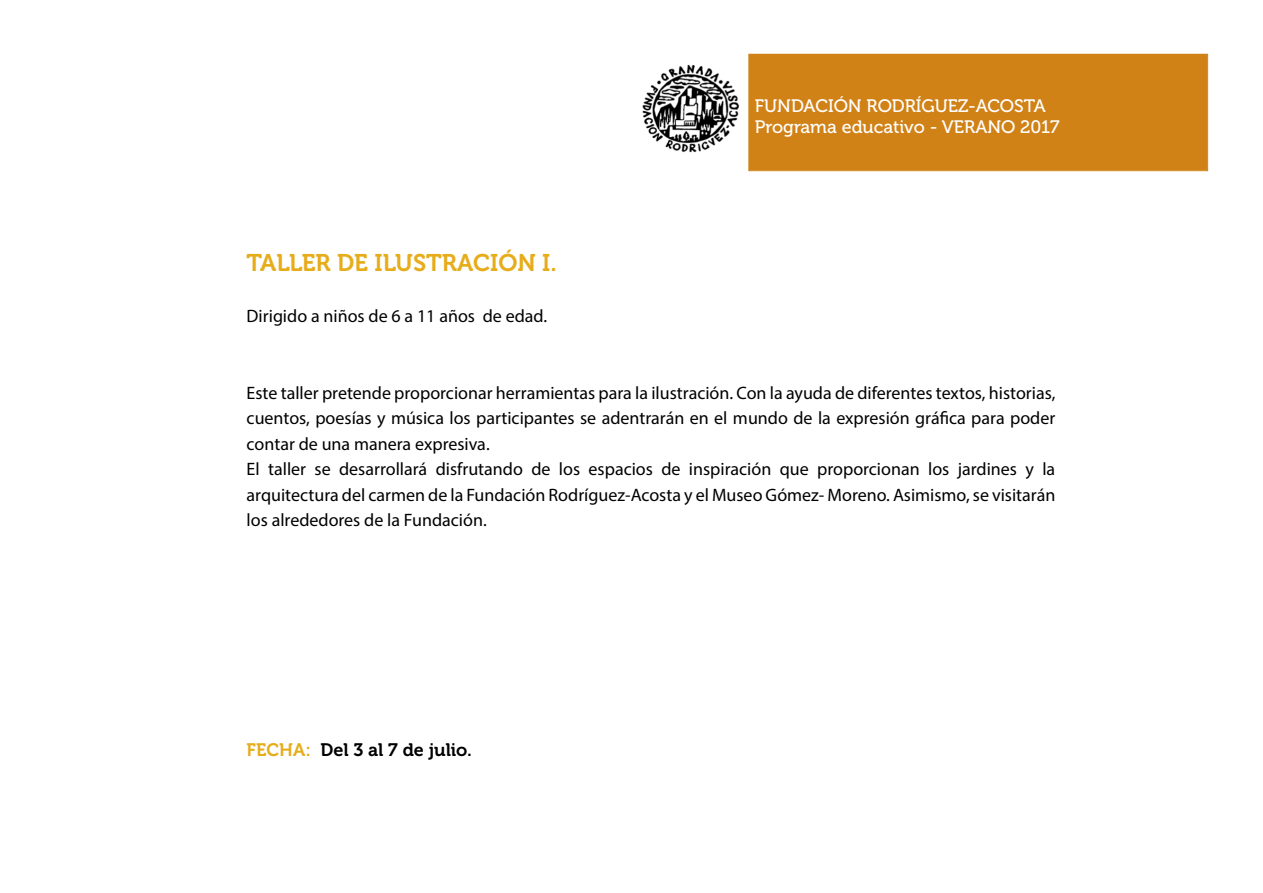
<style>
.page{position:relative;width:1263px;height:893px;background:#fff}
.page>*{position:absolute;margin:0;border:0;box-sizing:border-box;transform-origin:0 0}
.t1{font:24px "Museo 700";color:#e6ac1a}
.t2{font:18px/25.5px "Myriad Pro";color:#000}
.t3{font:18px/21.6px "Museo 500";color:#fff}
.t4{font:18px "Museo 700";color:#000}
.s1{color:#e6ac1a}
</style>
<div class="page">
<div style="left:748px;top:54px;width:460px;height:117px;background:#d18217"></div>
<div style="left:750px;top:55px;width:457px;height:115px;border:1px solid #d18217"></div>
<img style="left:642px;top:64px;width:98px;height:89px">
<h1 class="t1" style="left:247px;top:249px;width:312px">TALLER DE ILUSTRACIÓN I.</h1>
<p class="t2" style="left:247px;top:303px;width:302px">Dirigido a niños de 6 a 11 años de edad.</p>
<p class="t3" style="left:755px;top:95px;width:306px">FUNDACIÓN RODRÍGUEZ-ACOSTA<br>Programa educativo - VERANO 2017</p>
<p class="t2" style="left:247px;top:379px;width:810px">Este taller pretende proporcionar herramientas para la ilustración. Con la ayuda de diferentes textos, historias, cuentos, poesías y música los participantes se adentrarán en el mundo de la expresión gráfica para poder contar de una manera expresiva.<br>El taller se desarrollará disfrutando de los espacios de inspiración que proporcionan los jardines y la arquitectura del carmen de la Fundación Rodríguez-Acosta y el Museo Gómez- Moreno. Asimismo, se visitarán los alrededores de la Fundación.</p>
<p class="t4" style="left:247px;top:739px;width:227px"><span class="s1">FECHA:</span> Del 3 al 7 de julio.</p>
</div>
